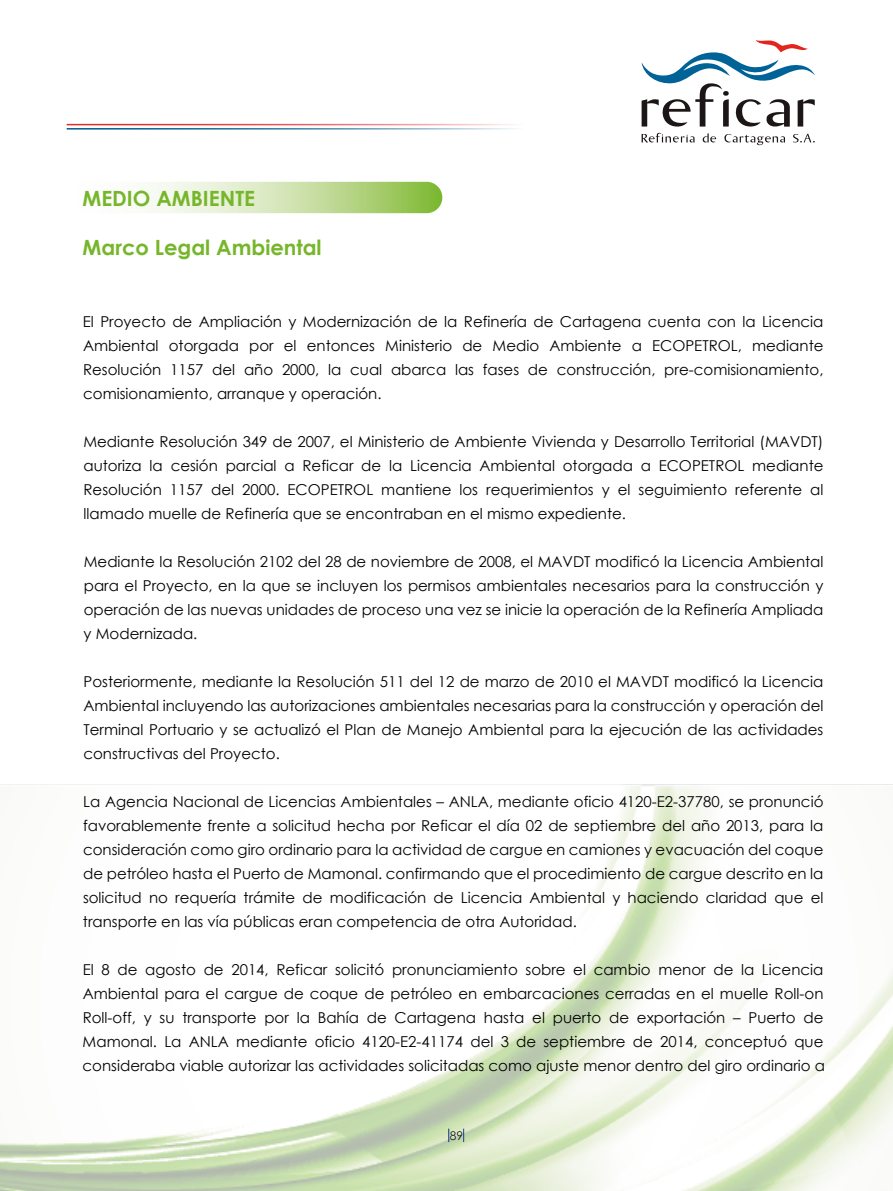
<style>
.page{position:relative;width:893px;height:1191px;background:#fff}
.page>*{position:absolute;margin:0;border:0;box-sizing:border-box;transform-origin:0 0}
.t1{font:700 21px "Century Gothic";color:#76b62a}
.t2{font:15px/24px "Century Gothic";color:#020202;text-align:justify}
.t3{font:12px "Century Gothic";color:#1d1d1b}
</style>
<div class="page">
<img style="left:0;top:784px;width:893px;height:407px">
<svg style="left:72px;top:182px;width:370px;height:31px"></svg>
<svg style="left:448px;top:1128px;width:1px;height:14px"></svg>
<svg style="left:463px;top:1128px;width:1px;height:14px"></svg>
<svg style="left:68px;top:123px;width:447px;height:7px"></svg>
<svg style="left:793px;top:134px;width:22px;height:8px"></svg>
<svg style="left:703px;top:133px;width:13px;height:9px"></svg>
<svg style="left:724px;top:134px;width:61px;height:11px"></svg>
<svg style="left:642px;top:133px;width:52px;height:10px"></svg>
<svg style="left:642px;top:40px;width:173px;height:87px"></svg>
<p class="t1" style="left:82px;top:183px;width:174px">MEDIO AMBIENTE</p>
<p class="t1" style="left:83px;top:231px;width:240px">Marco Legal Ambiental</p>
<p class="t2" style="left:83px;top:309px;width:742px">El Proyecto de Ampliación y Modernización de la Refinería de Cartagena cuenta con la Licencia Ambiental otorgada por el entonces Ministerio de Medio Ambiente a ECOPETROL, mediante Resolución 1157 del año 2000, la cual abarca las fases de construcción, pre-comisionamiento, comisionamiento, arranque y operación.</p>
<p class="t2" style="left:83px;top:429px;width:742px">Mediante Resolución 349 de 2007, el Ministerio de Ambiente Vivienda y Desarrollo Territorial (MAVDT) autoriza la cesión parcial a Reficar de la Licencia Ambiental otorgada a ECOPETROL mediante Resolución 1157 del 2000. ECOPETROL mantiene los requerimientos y el seguimiento referente al llamado muelle de Refinería que se encontraban en el mismo expediente.</p>
<p class="t2" style="left:84px;top:549px;width:741px">Mediante la Resolución 2102 del 28 de noviembre de 2008, el MAVDT modificó la Licencia Ambiental para el Proyecto, en la que se incluyen los permisos ambientales necesarios para la construcción y operación de las nuevas unidades de proceso una vez se inicie la operación de la Refinería Ampliada y Modernizada.</p>
<p class="t2" style="left:83px;top:669px;width:742px">Posteriormente, mediante la Resolución 511 del 12 de marzo de 2010 el MAVDT modificó la Licencia Ambiental incluyendo las autorizaciones ambientales necesarias para la construcción y operación del Terminal Portuario y se actualizó el Plan de Manejo Ambiental para la ejecución de las actividades constructivas del Proyecto.</p>
<p class="t2" style="left:83px;top:789px;width:742px">La Agencia Nacional de Licencias Ambientales – ANLA, mediante oficio 4120-E2-37780, se pronunció favorablemente frente a solicitud hecha por Reficar el día 02 de septiembre del año 2013, para la consideración como giro ordinario para la actividad de cargue en camiones y evacuación del coque de petróleo hasta el Puerto de Mamonal. confirmando que el procedimiento de cargue descrito en la solicitud no requería trámite de modificación de Licencia Ambiental y haciendo claridad que el transporte en las vía públicas eran competencia de otra Autoridad.</p>
<p class="t2" style="left:83px;top:957px;width:744px">El 8 de agosto de 2014, Reficar solicitó pronunciamiento sobre el cambio menor de la Licencia Ambiental para el cargue de coque de petróleo en embarcaciones cerradas en el muelle Roll-on Roll-off, y su transporte por la Bahía de Cartagena hasta el puerto de exportación – Puerto de Mamonal. La ANLA mediante oficio 4120-E2-41174 del 3 de septiembre de 2014, conceptuó que consideraba viable autorizar las actividades solicitadas como ajuste menor dentro del giro ordinario a</p>
<p class="t3" style="left:450px;top:1127px;width:15px">89</p>
</div>
